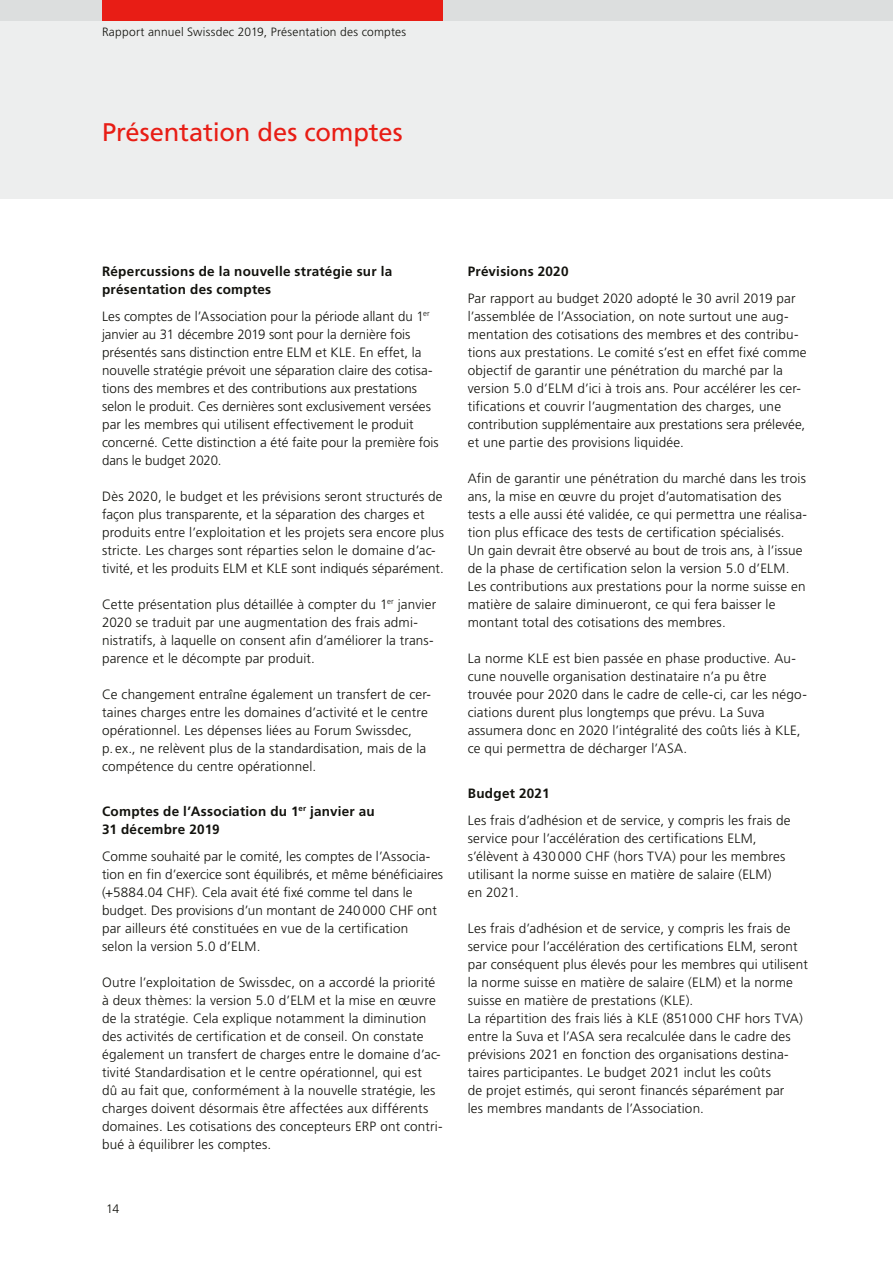
<style>
.page{position:relative;width:893px;height:1263px;background:#fff}
.page>*{position:absolute;margin:0;border:0;box-sizing:border-box;transform-origin:0 0}
.t1{font:25.5px "Frutiger LT Std";letter-spacing:-.005em;color:#e81d15}
.t2{font:300 13.5px/18px "Frutiger LT Std";letter-spacing:.01em;color:#12120d}
.t3{font:700 13.5px/18px "Frutiger LT Std";letter-spacing:.02em;color:#12120d}
.t4{font:300 12.3px "Frutiger LT Std";color:#12120d}
.t5{font:300 12px "Frutiger LT Std";letter-spacing:.02em;color:#12120d}
</style>
<div class="page">
<div style="left:0;top:0;width:893px;height:199px;background:#edeeee"></div>
<div style="left:0;top:0;width:893px;height:20px;background:#dcdede"></div>
<div style="left:102px;top:0;width:340px;height:20px;background:#e81d15"></div>
<p class="t5" style="left:102px;top:25px;width:306px">Rapport annuel Swissdec 2019, Présentation des comptes</p>
<h1 class="t1" style="left:102px;top:117px;width:302px">Présentation des comptes</h1>
<p class="t3" style="left:102px;top:262px;width:292px">Répercussions de la nouvelle stratégie sur la présentation des comptes</p>
<p class="t2" style="left:102px;top:307px;width:338px">Les comptes de l’Association pour la période allant du 1<sup>er </sup>janvier au 31 décembre 2019 sont pour la dernière fois présentés sans distinction entre ELM et KLE. En effet, la nouvelle stratégie prévoit une séparation claire des cotisa&shy;tions des membres et des contributions aux prestations selon le produit. Ces dernières sont exclusivement versées par les membres qui utilisent effectivement le produit concerné. Cette distinction a été faite pour la première fois dans le budget 2020.</p>
<p class="t2" style="left:102px;top:487px;width:343px">Dès 2020, le budget et les prévisions seront structurés de façon plus transparente, et la séparation des charges et produits entre l’exploitation et les projets sera encore plus stricte. Les charges sont réparties selon le domaine d’ac&shy;tivité, et les produits ELM et KLE sont indiqués séparément.</p>
<p class="t2" style="left:102px;top:595px;width:336px">Cette présentation plus détaillée à compter du 1<sup>er</sup> janvier 2020 se traduit par une augmentation des frais admi&shy;nistratifs, à laquelle on consent afin d’améliorer la trans&shy;parence et le décompte par produit.</p>
<p class="t2" style="left:102px;top:685px;width:330px">Ce changement entraîne également un transfert de cer&shy;taines charges entre les domaines d’activité et le centre opérationnel. Les dépenses liées au Forum Swissdec,<br>p. ex., ne relèvent plus de la standardisation, mais de la compétence du centre opérationnel.</p>
<p class="t3" style="left:102px;top:802px;width:274px">Comptes de l’Association du 1<sup>er</sup> janvier au<br>31 décembre 2019</p>
<p class="t2" style="left:102px;top:847px;width:343px">Comme souhaité par le comité, les comptes de l’Associa&shy;tion en fin d’exercice sont équilibrés, et même bénéficiaires (+5884.04 CHF). Cela avait été fixé comme tel dans le budget. Des provisions d’un montant de 240000 CHF ont par ailleurs été constituées en vue de la certification<br>selon la version 5.0 d’ELM.</p>
<p class="t2" style="left:102px;top:973px;width:342px">Outre l’exploitation de Swissdec, on a accordé la priorité à deux thèmes: la version 5.0 d’ELM et la mise en œuvre de la stratégie. Cela explique notamment la diminution des activités de certification et de conseil. On constate également un transfert de charges entre le domaine d’ac&shy;tivité Standardisation et le centre opérationnel, qui est<br>dû au fait que, conformément à la nouvelle stratégie, les charges doivent désormais être affectées aux différents domaines. Les cotisations des concepteurs ERP ont contri&shy;bué à équilibrer les comptes.</p>
<p class="t4" style="left:106px;top:1201px;width:15px">14</p>
<p class="t3" style="left:468px;top:262px;width:102px">Prévisions 2020</p>
<p class="t2" style="left:468px;top:289px;width:340px">Par rapport au budget 2020 adopté le 30 avril 2019 par l’assemblée de l’Association, on note surtout une aug&shy;mentation des cotisations des membres et des contribu&shy;tions aux prestations. Le comité s’est en effet fixé comme objectif de garantir une pénétration du marché par la version 5.0 d’ELM d’ici à trois ans. Pour accélérer les cer&shy;tifications et couvrir l’augmentation des charges, une contribution supplémentaire aux prestations sera prélevée, et une partie des provisions liquidée.</p>
<p class="t2" style="left:468px;top:469px;width:341px">Afin de garantir une pénétration du marché dans les trois ans, la mise en œuvre du projet d’automatisation des tests a elle aussi été validée, ce qui permettra une réalisa&shy;tion plus efficace des tests de certification spécialisés.<br>Un gain devrait être observé au bout de trois ans, à l’issue de la phase de certification selon la version 5.0 d’ELM.<br>Les contributions aux prestations pour la norme suisse en matière de salaire diminueront, ce qui fera baisser le montant total des cotisations des membres.</p>
<p class="t2" style="left:468px;top:649px;width:341px">La norme KLE est bien passée en phase productive. Au&shy;cune nouvelle organisation destinataire n’a pu être trouvée pour 2020 dans le cadre de celle-ci, car les négo&shy;ciations durent plus longtemps que prévu. La Suva assumera donc en 2020 l’intégralité des coûts liés à KLE, ce qui permettra de décharger l’ASA.</p>
<p class="t3" style="left:468px;top:784px;width:83px">Budget 2021</p>
<p class="t2" style="left:468px;top:811px;width:324px">Les frais d’adhésion et de service, y compris les frais de service pour l’accélération des certifications ELM, s’élèvent à 430 000 CHF (hors TVA) pour les membres utilisant la norme suisse en matière de salaire (ELM)<br>en 2021.</p>
<p class="t2" style="left:468px;top:919px;width:342px">Les frais d’adhésion et de service, y compris les frais de service pour l’accélération des certifications ELM, seront par conséquent plus élevés pour les membres qui utilisent la norme suisse en matière de salaire (ELM) et la norme suisse en matière de prestations (KLE).<br>La répartition des frais liés à KLE (851000 CHF hors TVA) entre la Suva et l’ASA sera recalculée dans le cadre des prévisions 2021 en fonction des organisations destina&shy;taires participantes. Le budget 2021 inclut les coûts<br>de projet estimés, qui seront financés séparément par<br>les membres mandants de l’Association.</p>
</div>
